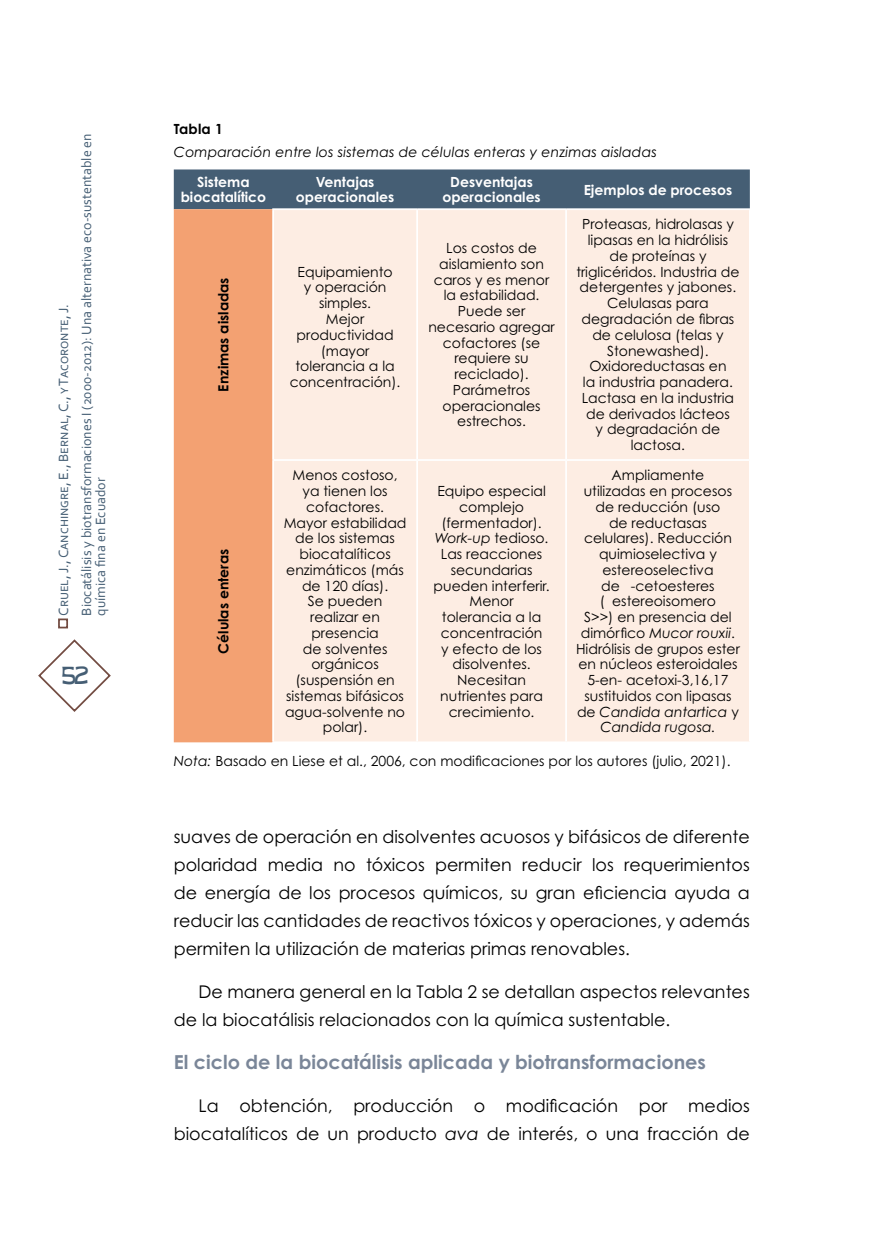
<style>
.page{position:relative;width:874px;height:1241px;background:#fff}
.page>*{position:absolute;margin:0;border:0;box-sizing:border-box;transform-origin:0 0}
.t1{font:24.5px "Hurry Up";color:#455e74}
.t2{font:700 19.25px "Century Gothic Pro";color:#7a8698}
.t3{font:17.5px/28px "Century Gothic Pro";color:#000;text-align:justify}
.t4{font:14px/15.8px "Century Gothic Pro";color:#000;text-align:center}
.t5{font:14px/22.8px "Corbel";color:#455e74}
.t6{font:700 14px/15.8px "Century Gothic Pro";color:#fff;text-align:center}
.t7{font:italic 14px "Century Gothic Pro";letter-spacing:.01em;color:#000}
.t8{font:700 14px "Century Gothic Pro";color:#000}
.s1{font-style:italic}
</style>
<div class="page">
<div style="left:58px;top:618px;width:10px;height:10px;border:2px solid #724b41"></div>
<svg style="left:38px;top:639px;width:73px;height:73px"></svg>
<div style="left:174px;top:169px;width:575px;height:40px;background:#455e74"></div>
<div style="left:174px;top:209px;width:98px;height:533px;background:#f3a172"></div>
<div style="left:274px;top:210px;width:474px;height:531px;background:#fdede3"></div>
<hr style="left:272px;top:208px;width:145px;height:2px;background:#fff">
<hr style="left:417px;top:208px;width:149px;height:2px;background:#fff">
<hr style="left:416px;top:210px;width:2px;height:249px;background:#fff">
<hr style="left:566px;top:208px;width:184px;height:2px;background:#fff">
<hr style="left:565px;top:210px;width:1px;height:249px;background:#fff">
<hr style="left:272px;top:459px;width:145px;height:2px;background:#fff">
<hr style="left:417px;top:459px;width:149px;height:2px;background:#fff">
<hr style="left:416px;top:461px;width:2px;height:280px;background:#fff">
<hr style="left:566px;top:459px;width:184px;height:2px;background:#fff">
<hr style="left:565px;top:461px;width:1px;height:280px;background:#fff">
<p class="t5" style="left:52px;top:615px;width:483px;rotate:-90deg">Cruel, J., Canchingre, E., Bernal, C., y Tacoronte, J.<br>Biocatálisis y biotransformaciones I (2000-2012): Una alternativa eco-sustentable en</p>
<p class="t5" style="left:89px;top:615px;width:139px;rotate:-90deg">química fina en Ecuador</p>
<h1 class="t1" style="left:61px;top:661px;width:29px">52</h1>
<p class="t8" style="left:174px;top:121px;width:50px">Tabla 1</p>
<p class="t7" style="left:174px;top:143px;width:484px">Comparación entre los sistemas de células enteras y enzimas aisladas</p>
<p class="t6" style="left:181px;top:173px;width:87px">Sistema biocatalítico</p>
<p class="t6" style="left:296px;top:173px;width:100px">Ventajas operacionales</p>
<p class="t6" style="left:442px;top:173px;width:100px">Desventajas operacionales</p>
<p class="t6" style="left:583px;top:181px;width:150px">Ejemplos de procesos</p>
<p class="t8" style="left:215px;top:391px;width:115px;rotate:-90deg">Enzimas aisladas</p>
<p class="t4" style="left:289px;top:263px;width:112px">Equipamiento<br>y operación simples.<br>Mejor productividad (mayor tolerancia a la concentración).</p>
<p class="t4" style="left:428px;top:240px;width:128px">Los costos de aislamiento son caros y es menor la estabilidad.<br>Puede ser necesario agregar cofactores (se requiere su reciclado).<br>Parámetros operacionales estrechos.</p>
<p class="t4" style="left:576px;top:216px;width:165px">Proteasas, hidrolasas y lipasas en la hidrólisis<br>de proteínas y triglicéridos. Industria de detergentes y jabones.<br>Celulasas para degradación de fibras de celulosa (telas y<br>Stonewashed).<br>Oxidoreductasas en<br>la industria panadera.<br>Lactasa en la industria de derivados lácteos<br>y degradación de lactosa.</p>
<p class="t4" style="left:575px;top:467px;width:165px">Ampliamente<br>utilizadas en procesos de reducción (uso<br>de reductasas celulares). Reducción quimioselectiva y estereoselectiva<br>de β-cetoesteres<br>( estereoisomero<br>S&gt;&gt;) en presencia del dimórfico <span class="s1">Mucor rouxii</span>.<br>Hidrólisis de grupos ester en núcleos esteroidales<br>5-en- acetoxi-3,16,17 sustituidos con lipasas de <span class="s1">Candida antartica</span> y<br><span class="s1">Candida rugosa.</span></p>
<p class="t4" style="left:174px;top:753px;width:558px"><span class="s1">Nota:</span> Basado en Liese et al., 2006, con modificaciones por los autores (julio, 2021).</p>
<p class="t4" style="left:283px;top:467px;width:124px">Menos costoso, ya tienen los cofactores.<br>Mayor estabilidad de los sistemas biocatalíticos enzimáticos (más de 120 días).<br>Se pueden realizar en presencia<br>de solventes orgánicos (suspensión en sistemas bifásicos agua-solvente no polar).</p>
<p class="t4" style="left:433px;top:483px;width:117px">Equipo especial complejo (fermentador).<br><span class="s1">Work-up</span> tedioso.<br>Las reacciones secundarias pueden interferir.<br>Menor tolerancia a la concentración<br>y efecto de los disolventes.<br>Necesitan nutrientes para crecimiento.</p>
<p class="t8" style="left:215px;top:653px;width:106px;rotate:-90deg">Células enteras</p>
<p class="t3" style="left:174px;top:822px;width:577px">suaves de operación en disolventes acuosos y bifásicos de diferente polaridad media no tóxicos permiten reducir los requerimientos de energía de los procesos químicos, su gran eficiencia ayuda a reducir las cantidades de reactivos tóxicos y operaciones, y además permiten la utilización de materias primas renovables.</p>
<p class="t3" style="left:174px;top:977px;width:577px;text-indent:25px">De manera general en la Tabla 2 se detallan aspectos relevantes de la biocatálisis relacionados con la química sustentable.</p>
<h2 class="t2" style="left:174px;top:1049px;width:533px">El ciclo de la biocatálisis aplicada y biotransformaciones</h2>
<p class="t3" style="left:174px;top:1090px;width:577px;text-align:right">La obtención, producción o modificación por medios biocatalíticos de un producto <span class="s1">ava</span> de interés, o una fracción de</p>
</div>
